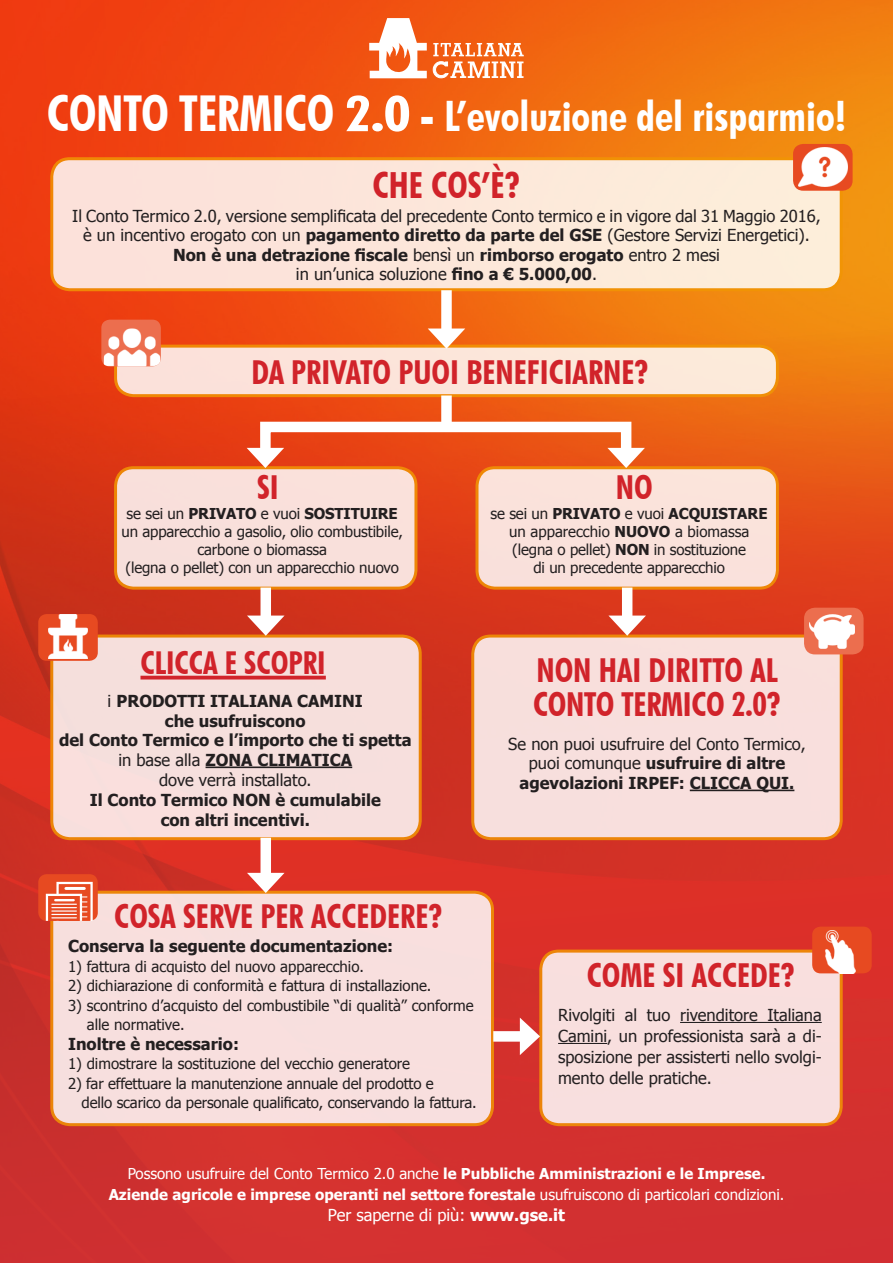
<style>
.page{position:relative;width:893px;height:1263px;background:#fff}
.page>*{position:absolute;margin:0;border:0;box-sizing:border-box;transform-origin:0 0}
.t1{font:700 condensed 42px "Futura BT";color:#fff}
.t2{font:700 condensed 36px "Futura BT";color:#d1232a}
.t3{font:700 condensed 33px "Futura BT";color:#d1232a}
.t4{font:700 condensed 31.5px "Futura BT";color:#d1232a}
.t5{font:16.5px/21px "Tahoma";color:#231f20;text-align:center}
.t6{font:700 16.5px/19.8px "Tahoma";color:#231f20;text-align:center}
.t7{font:16.5px "Tahoma";color:#fff}
.t8{font:15px/18px "Tahoma";letter-spacing:-.01em;color:#231f20;text-align:center}
.t9{font:700 15px "Tahoma";color:#fff}
.t10{font:15px "Tahoma";color:#fff}
.t11{font:700 15px "Tahoma";letter-spacing:-.01em;color:#231f20}
.s1{font-size:49.5px}
.s2{font-size:45px}
.s3{font-weight:700}
.s4{font-weight:400}
</style>
<div class="page">
<img style="left:0;top:0;width:893px;height:1263px">
<div style="left:52px;top:159px;width:789px;height:131px;background:#fce7da;border-radius:18px"></div>
<div style="left:50px;top:157px;width:793px;height:134px;border:3px solid #f19504;border-radius:18px"></div>
<div style="left:116px;top:346px;width:661px;height:50px;background:#fce5da;border-radius:18px"></div>
<div style="left:114px;top:345px;width:665px;height:52px;border:3px solid #f19504;border-radius:18px"></div>
<div style="left:52px;top:636px;width:368px;height:203px;background:#f6dfdc;border-radius:18px"></div>
<div style="left:50px;top:634px;width:372px;height:206px;border:3px solid #f19504;border-radius:18px"></div>
<div style="left:52px;top:892px;width:440px;height:233px;background:#f8dfde;border-radius:18px"></div>
<div style="left:50px;top:891px;width:444px;height:235px;border:3px solid #f19504;border-radius:18px"></div>
<div style="left:541px;top:951px;width:300px;height:174px;background:#f8dfde;border-radius:18px"></div>
<div style="left:539px;top:949px;width:304px;height:177px;border:3px solid #f19504;border-radius:18px"></div>
<hr style="left:140px;top:676px;width:186px;height:3px;background:#d1232a">
<div style="left:812px;top:926px;width:60px;height:47px;background:#e74a21;border-radius:9px"></div>
<img style="left:826px;top:930px;width:30px;height:43px">
<div style="left:116px;top:468px;width:300px;height:120px;background:#f9e0db;border-radius:18px"></div>
<div style="left:114px;top:466px;width:303px;height:124px;border:3px solid #f19504;border-radius:18px"></div>
<div style="left:101px;top:320px;width:60px;height:46px;background:#ec6e4e;border-radius:9px"></div>
<img style="left:104px;top:328px;width:56px;height:38px">
<div style="left:793px;top:144px;width:60px;height:47px;background:#e74a21;border-radius:10px"></div>
<img style="left:798px;top:147px;width:50px;height:39px">
<hr style="left:206px;top:766px;width:146px;height:2px;background:#231f20">
<div style="left:38px;top:614px;width:60px;height:47px;background:#e74a21;border-radius:9px"></div>
<img style="left:49px;top:614px;width:38px;height:44px">
<div style="left:441px;top:290px;width:11px;height:46px;background:#fff"></div>
<svg style="left:428px;top:328px;width:37px;height:21px"></svg>
<div style="left:260px;top:587px;width:11px;height:36px;background:#fff"></div>
<svg style="left:247px;top:615px;width:38px;height:21px"></svg>
<div style="left:493px;top:1031px;width:35px;height:11px;background:#fff"></div>
<svg style="left:520px;top:1018px;width:20px;height:37px"></svg>
<div style="left:260px;top:838px;width:11px;height:43px;background:#fff"></div>
<svg style="left:247px;top:873px;width:38px;height:20px"></svg>
<div style="left:473px;top:636px;width:368px;height:203px;background:#f8dfdd;border-radius:18px"></div>
<div style="left:471px;top:634px;width:372px;height:206px;border:3px solid #f19504;border-radius:18px"></div>
<div style="left:477px;top:468px;width:300px;height:120px;background:#fae2db;border-radius:18px"></div>
<div style="left:475px;top:466px;width:304px;height:124px;border:3px solid #f19504;border-radius:18px"></div>
<hr style="left:690px;top:789px;width:104px;height:2px;background:#231f20">
<div style="left:804px;top:608px;width:60px;height:46px;background:#ec6e4e;border-radius:11px"></div>
<img style="left:809px;top:614px;width:46px;height:35px">
<div style="left:622px;top:587px;width:10px;height:36px;background:#fff"></div>
<svg style="left:608px;top:615px;width:38px;height:21px"></svg>
<div style="left:260px;top:422px;width:371px;height:39px;border:10px solid #fff"></div>
<svg style="left:247px;top:448px;width:37px;height:20px"></svg>
<svg style="left:607px;top:448px;width:38px;height:20px"></svg>
<div style="left:441px;top:395px;width:11px;height:34px;background:#fff"></div>
<hr style="left:680px;top:1022px;width:142px;height:1px;background:#231f20">
<hr style="left:558px;top:1043px;width:49px;height:1px;background:#231f20">
<div style="left:38px;top:874px;width:60px;height:47px;background:#e74a21;border-radius:9px"></div>
<div style="left:56px;top:882px;width:37px;height:40px;border:2px solid #fff"></div>
<hr style="left:66px;top:887px;width:18px;height:3px;background:#fff">
<svg style="left:46px;top:894px;width:36px;height:28px"></svg>
<svg style="left:52px;top:896px;width:35px;height:22px"></svg>
<svg style="left:369px;top:18px;width:58px;height:60px"></svg>
<svg style="left:433px;top:43px;width:91px;height:35px"></svg>
<p class="t1" style="left:47px;top:91px;width:801px"><span class="s1">CONTO TERMICO 2.0</span> <span class="s2">-</span> L’evoluzione del risparmio!</p>
<p class="t2" style="left:373px;top:163px;width:149px">CHE COS’È?</p>
<p class="t5" style="left:72px;top:204px;width:750px">Il Conto Termico 2.0, versione semplificata del precedente Conto termico e in vigore dal 31 Maggio 2016,</p>
<p class="t5" style="left:83px;top:224px;width:728px">è un incentivo erogato con un <span class="s3">pagamento diretto da parte del GSE</span> (Gestore Servizi Energetici).</p>
<p class="t6" style="left:173px;top:244px;width:548px">Non è una detrazione fiscale <span class="s4">bensì un</span> rimborso erogato <span class="s4">entro 2 mesi</span></p>
<p class="t5" style="left:296px;top:263px;width:303px">in un’unica soluzione <span class="s3">fino a € 5.000,00</span>.</p>
<p class="t3" style="left:251px;top:353px;width:399px">DA PRIVATO PUOI BENEFICIARNE?</p>
<p class="t3" style="left:257px;top:468px;width:23px">SI</p>
<p class="t11" style="left:127px;top:503px;width:273px"><span class="s4">se sei un</span> PRIVATO <span class="s4">e vuoi</span> SOSTITUIRE</p>
<p class="t8" style="left:121px;top:521px;width:283px">un apparecchio a gasolio, olio combustibile, carbone o biomassa</p>
<p class="t8" style="left:126px;top:557px;width:275px">(legna o pellet) con un apparecchio nuovo</p>
<p class="t4" style="left:140px;top:644px;width:187px">CLICCA E SCOPRI</p>
<p class="t6" style="left:108px;top:690px;width:257px"><span class="s4">i</span> PRODOTTI ITALIANA CAMINI</p>
<p class="t6" style="left:165px;top:710px;width:142px">che usufruiscono</p>
<p class="t6" style="left:59px;top:729px;width:354px">del Conto Termico e l’importo che ti spetta <span class="s4">in base alla</span> ZONA CLIMATICA</p>
<p class="t5" style="left:159px;top:769px;width:154px">dove verrà installato.</p>
<p class="t6" style="left:90px;top:789px;width:293px">Il Conto Termico NON è cumulabile</p>
<p class="t6" style="left:161px;top:809px;width:151px">con altri incentivi.</p>
<p class="t3" style="left:616px;top:468px;width:38px">NO</p>
<p class="t11" style="left:491px;top:503px;width:279px"><span class="s4">se sei un</span> PRIVATO <span class="s4">e vuoi</span> ACQUISTARE</p>
<p class="t8" style="left:509px;top:521px;width:242px">un apparecchio <span class="s3">NUOVO</span> a biomassa</p>
<p class="t8" style="left:512px;top:539px;width:235px">(legna o pellet) <span class="s3">NON</span> in sostituzione</p>
<p class="t8" style="left:533px;top:557px;width:193px">di un precedente apparecchio</p>
<p class="t3" style="left:536px;top:650px;width:243px">NON HAI DIRITTO AL</p>
<p class="t3" style="left:533px;top:684px;width:249px">CONTO TERMICO 2.0?</p>
<p class="t5" style="left:508px;top:733px;width:299px;line-height:19.8px">Se non puoi usufruire del Conto Termico, puoi comunque <span class="s3">usufruire di altre</span></p>
<p class="t6" style="left:520px;top:772px;width:276px">agevolazioni IRPEF: CLICCA QUI.</p>
<p class="t3" style="left:114px;top:896px;width:330px">COSA SERVE PER ACCEDERE?</p>
<p class="t6" style="left:68px;top:935px;width:327px">Conserva la seguente documentazione:</p>
<p class="t8" style="left:68px;top:957px;width:297px">1) fattura di acquisto del nuovo apparecchio.</p>
<p class="t8" style="left:68px;top:976px;width:365px">2) dichiarazione di conformità e fattura di installazione.</p>
<p class="t8" style="left:68px;top:996px;width:407px">3) scontrino d’acquisto del combustibile “di qualità” conforme</p>
<p class="t8" style="left:87px;top:1015px;width:99px">alle normative.</p>
<p class="t6" style="left:68px;top:1033px;width:173px">Inoltre è necessario:</p>
<p class="t8" style="left:68px;top:1054px;width:344px">1) dimostrare la sostituzione del vecchio generatore</p>
<p class="t8" style="left:68px;top:1074px;width:367px">2) far effettuare la manutenzione annuale del prodotto e</p>
<p class="t8" style="left:82px;top:1093px;width:396px">dello scarico da personale qualificato, conservando la fattura.</p>
<p class="t3" style="left:587px;top:955px;width:210px">COME SI ACCEDE?</p>
<p class="t5" style="left:558px;top:1004px;width:265px;text-align:justify">Rivolgiti al tuo rivenditore Italiana Camini, un professionista sarà a di&shy;sposizione per assisterti nello svolgi&shy;mento delle pratiche.</p>
<p class="t10" style="left:128px;top:1163px;width:639px">Possono usufruire del Conto Termico 2.0 anche <span class="s3">le Pubbliche Amministrazioni e le Imprese.</span></p>
<p class="t9" style="left:109px;top:1184px;width:677px">Aziende agricole e imprese operanti nel settore forestale <span class="s4">usufruiscono di particolari condizioni.</span></p>
<p class="t7" style="left:328px;top:1204px;width:239px">Per saperne di più: <span class="s3">www.gse.it</span></p>
</div>
